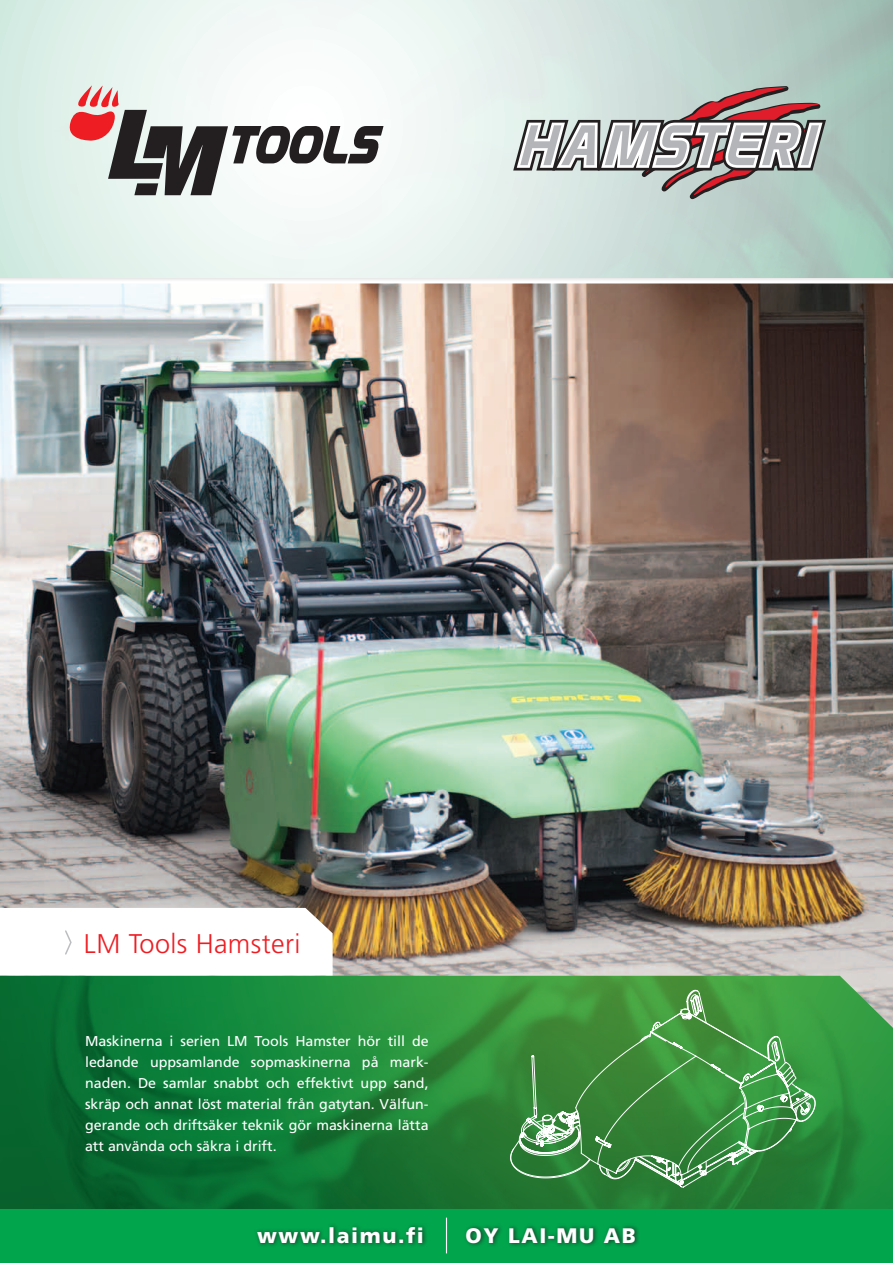
<style>
.page{position:relative;width:893px;height:1263px;background:#fff}
.page>*{position:absolute;margin:0;border:0;box-sizing:border-box;transform-origin:0 0}
.t1{font:300 27px "Frutiger";letter-spacing:.015em;color:#ee1d23}
.t2{font:900 21px "Frutiger";letter-spacing:.075em;color:#fff}
.t3{font:14.25px/21px "Frutiger";color:#fff;text-align:justify}
</style>
<div class="page">
<img style="left:0;top:1028px;width:893px;height:181px">
<div style="left:0;top:1209px;width:893px;height:54px;background:#00a54c"></div>
<img style="left:0;top:283px;width:893px;height:745px">
<div style="left:254px;top:1222px;width:385px;height:26px;background:#231f20;opacity:.75"></div>
<hr style="left:446px;top:1217px;width:1px;height:36px;background:#fff">
<svg style="left:0;top:908px;width:333px;height:67px"></svg>
<svg style="left:65px;top:85px;width:319px;height:110px"></svg>
<svg style="left:513px;top:86px;width:313px;height:113px;background:#b4b3b2"></svg>
<svg style="left:531px;top:989px;width:280px;height:7px;background:#489e42"></svg>
<svg style="left:510px;top:996px;width:306px;height:190px;background:#3f9442"></svg>
<svg style="left:519px;top:1013px;width:291px;height:163px;background:#48954a"></svg>
<h1 class="t1" style="left:84px;top:928px;width:218px">LM Tools Hamsteri</h1>
<p class="t3" style="left:85px;top:1030px;width:345px">Maskinerna i serien LM Tools Hamster hör till de ledande uppsamlande sopmaskinerna på mark&shy;naden. De samlar snabbt och effektivt upp sand, skräp och annat löst material från gatytan. Välfun&shy;gerande och driftsäker teknik gör maskinerna lätta att använda och säkra i drift.</p>
<h2 class="t2" style="left:257px;top:1222px;width:168px">www.laimu.fi</h2>
<h2 class="t2" style="left:465px;top:1222px;width:172px">OY LAI-MU AB</h2>
</div>
